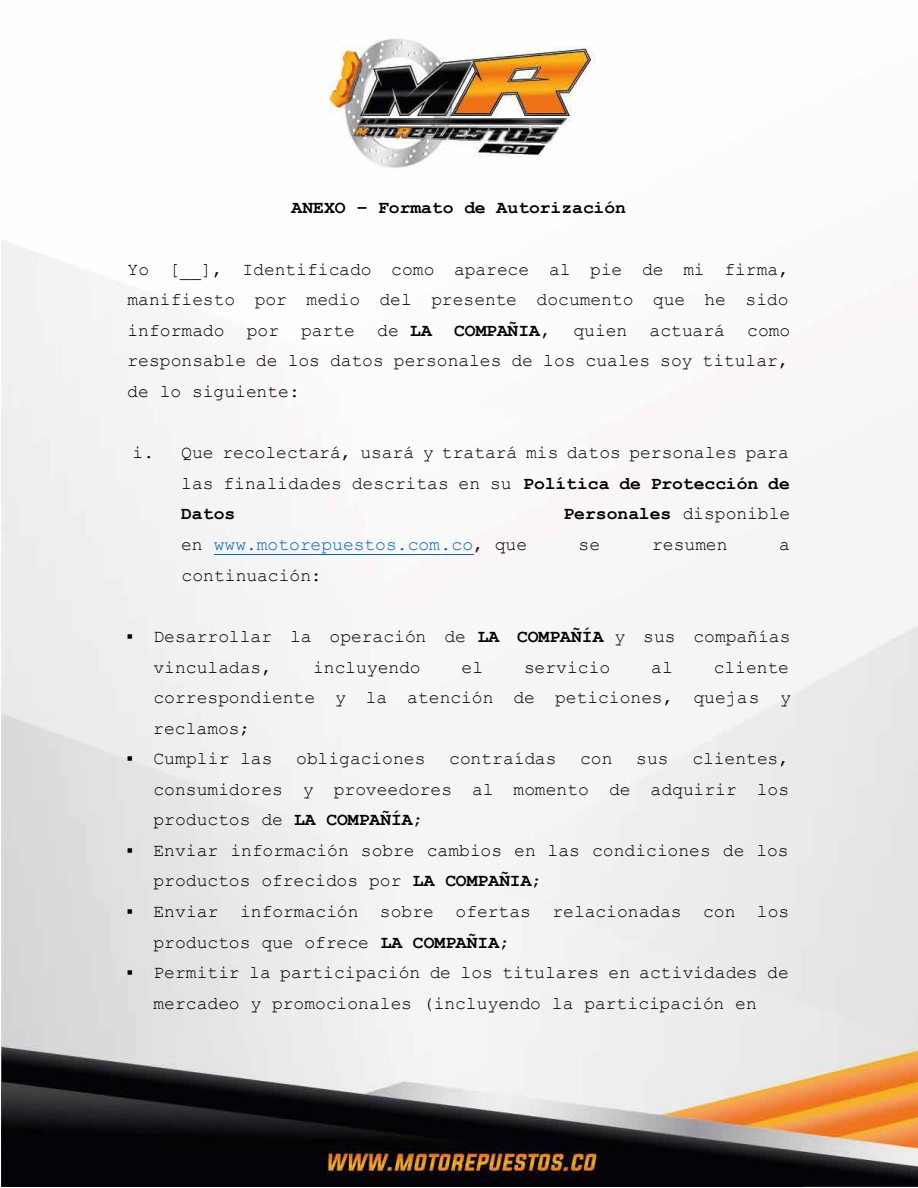
<style>
.page{position:relative;width:918px;height:1188px;background:#fff}
.page>*{position:absolute;margin:0;border:0;box-sizing:border-box;transform-origin:0 0}
.t1{font:18px/30.6px "Courier New";color:#000;text-align:justify}
.t2{font:700 18px "Courier New";color:#000}
.t3{font:18px "Courier New";color:#0563c1}
.s1{font-weight:700}
.s2{font-weight:400}
.s3{color:#000}
</style>
<div class="page">
<img style="left:2px;top:38px;width:916px;height:1149px">
<hr style="left:214px;top:554px;width:260px;height:1px;background:#0563c1">
<p class="t2" style="left:291px;top:197px;width:336px">ANEXO – Formato de Autorización</p>
<p class="t1" style="left:127px;top:253px;width:664px">Yo [__], Identificado como aparece al pie de mi firma, manifiesto por medio del presente documento que he sido informado por parte de <span class="s1">LA COMPAÑIA</span>, quien actuará como responsable de los datos personales de los cuales soy titular, de lo siguiente:</p>
<p class="t1" style="left:181px;top:437px;width:610px;text-indent:-49px">i. Que recolectará, usará y tratará mis datos personales para las finalidades descritas en su <span class="s1">Política de Protección de Datos</span></p>
<p class="t2" style="left:563px;top:503px;width:228px">Personales <span class="s2">disponible</span></p>
<p class="t3" style="left:181px;top:533px;width:348px"><span class="s3">en</span> www.motorepuestos.com.co<span class="s3">, que</span></p>
<p class="t1" style="left:579px;top:528px;width:23px">se</p>
<p class="t1" style="left:652px;top:528px;width:77px">resumen</p>
<p class="t1" style="left:779px;top:528px;width:12px">a</p>
<p class="t1" style="left:182px;top:559px;width:142px">continuación:</p>
<p class="t1" style="left:153px;top:620px;width:639px;text-indent:-27px">▪ Desarrollar la operación de <span class="s1">LA COMPAÑÍA</span> y sus compañías vinculadas,</p>
<p class="t1" style="left:153px;top:651px;width:639px;text-indent:561px">cliente correspondiente y la atención de peticiones, quejas y reclamos;</p>
<p class="t1" style="left:126px;top:743px;width:148px">▪ Cumplir las</p>
<p class="t1" style="left:296px;top:743px;width:131px">obligaciones</p>
<p class="t1" style="left:449px;top:743px;width:109px">contraídas</p>
<p class="t1" style="left:580px;top:743px;width:34px">con</p>
<p class="t1" style="left:636px;top:743px;width:34px">sus</p>
<p class="t1" style="left:313px;top:651px;width:109px">incluyendo</p>
<p class="t1" style="left:462px;top:651px;width:23px">el</p>
<p class="t1" style="left:524px;top:651px;width:88px">servicio</p>
<p class="t1" style="left:651px;top:651px;width:23px">al</p>
<p class="t1" style="left:153px;top:743px;width:637px;text-indent:539px">clientes, consumidores y proveedores al momento de adquirir los productos de <span class="s1">LA COMPAÑÍA</span>;</p>
<p class="t1" style="left:153px;top:835px;width:637px;text-indent:-27px">▪ Enviar información sobre cambios en las condiciones de los productos ofrecidos por <span class="s1">LA COMPAÑIA</span>;</p>
<p class="t1" style="left:153px;top:896px;width:638px;text-indent:-27px">▪ Enviar información sobre ofertas relacionadas con los productos que ofrece <span class="s1">LA COMPAÑIA</span>;</p>
<p class="t1" style="left:126px;top:957px;width:664px;text-align:center">▪ Permitir la participación de los titulares en actividades de mercadeo y promocionales (incluyendo la participación en</p>
</div>
